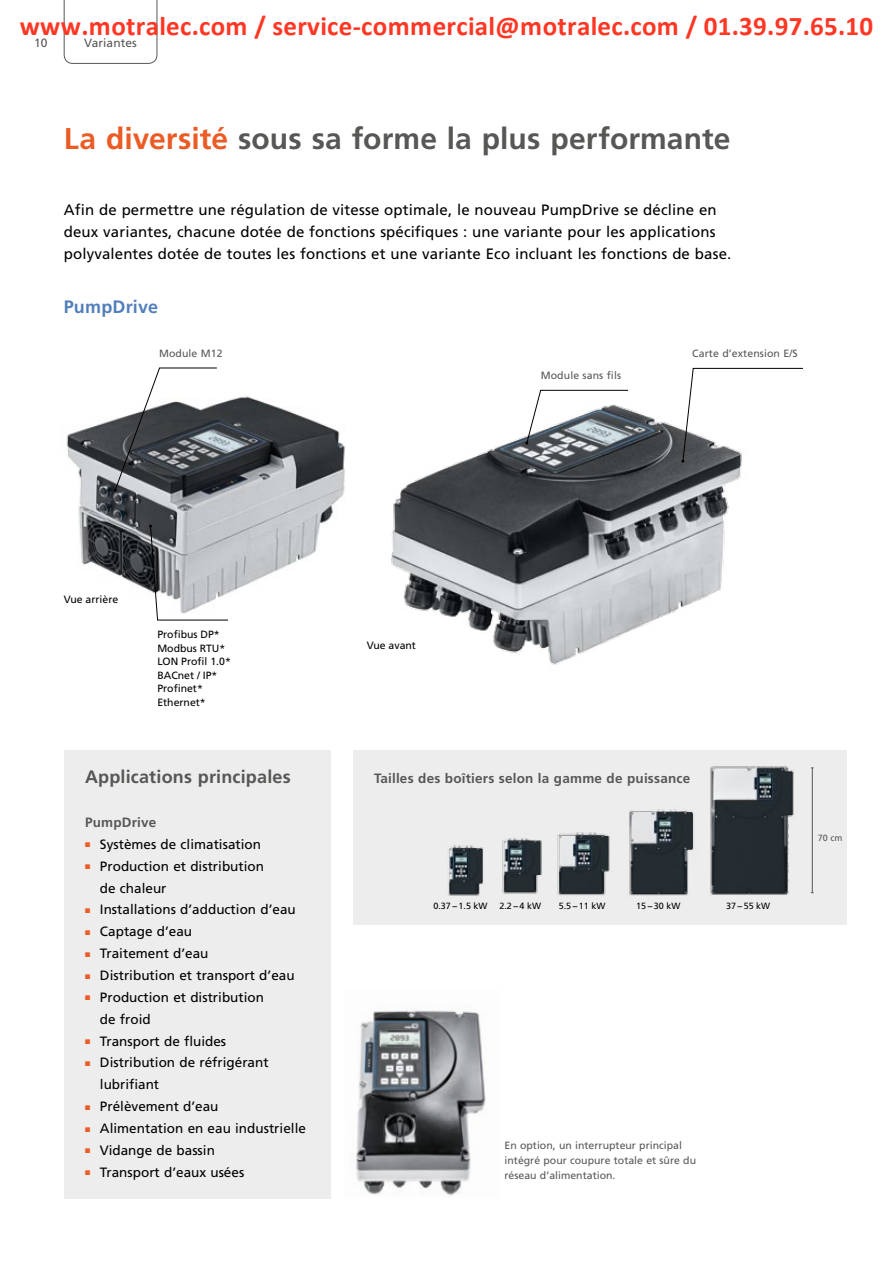
<style>
.page{position:relative;width:893px;height:1263px;background:#fff}
.page>*{position:absolute;margin:0;border:0;box-sizing:border-box;transform-origin:0 0}
._01_Heading{font:700 30px "Frutiger LT Pro";letter-spacing:.005em;color:#575756}
.t1{font:700 27px "Calibri";color:#ff3724}
._03_Sub-heading{font:700 18px "Frutiger LT Pro";letter-spacing:.01em;color:#575756}
._03_Sub-heading-2{font:700 18px "Frutiger LT Pro";letter-spacing:.01em;color:#527fbb}
._02_Introductory_tex{font:15px/21.9px "Frutiger LT Pro";letter-spacing:.01em;color:#000}
.t2{font:13.5px/21.9px "Frutiger LT Pro";color:#000}
._08_Box_heading{font:700 13.5px "Frutiger LT Pro";letter-spacing:.015em;color:#575756}
._11_Rubrics{font:12px "Frutiger LT Pro";letter-spacing:.005em;color:#575756}
._07_Image_text{font:10.5px/15px "Frutiger LT Pro";color:#575756}
._20_Graphic_descript{font:10.5px "Frutiger LT Pro";color:#000}
._20_Graphic_descript-2{font:9px "Frutiger LT Pro";color:#000}
._20_Graphic_descript-3{font:9px "Frutiger LT Pro";color:#575756}
.s1{color:#eb5b25}
</style>
<div class="page">
<div style="left:64px;top:750px;width:266px;height:448px;background:#ededed"></div>
<img style="left:66px;top:396px;width:279px;height:197px">
<img style="left:391px;top:389px;width:351px;height:276px">
<img style="left:356px;top:1010px;width:130px;height:186px">
<svg style="left:149px;top:525px;width:80px;height:96px"></svg>
<svg style="left:114px;top:367px;width:104px;height:125px"></svg>
<svg style="left:525px;top:390px;width:104px;height:55px"></svg>
<svg style="left:681px;top:368px;width:122px;height:95px"></svg>
<div style="left:353px;top:750px;width:493px;height:175px;background:#ededed"></div>
<img style="left:448px;top:766px;width:346px;height:130px">
<hr style="left:812px;top:768px;width:1px;height:125px;background:#575756">
<svg style="left:64px;top:0;width:93px;height:64px"></svg>
<h2 class="t1" style="left:20px;top:15px;width:855px">www.motralec.com / service-commercial@motralec.com / 01.39.97.65.10</h2>
<p class="_11_Rubrics" style="left:34px;top:36px;width:15px">10</p>
<p class="_11_Rubrics" style="left:84px;top:35px;width:54px">Variantes</p>
<p class="_01_Heading" style="left:64px;top:121px;width:668px"><span class="s1">La diversité</span> sous sa forme la plus performante</p>
<p class="_02_Introductory_tex" style="left:64px;top:199px;width:669px">Afin de permettre une régulation de vitesse optimale, le nouveau PumpDrive se décline en deux variantes, chacune dotée de fonctions spécifiques : une variante pour les applications polyvalentes dotée de toutes les fonctions et une variante Eco incluant les fonctions de base.</p>
<p class="_03_Sub-heading-2" style="left:64px;top:296px;width:96px">PumpDrive</p>
<p class="_07_Image_text" style="left:159px;top:346px;width:65px">Module M12</p>
<p class="_07_Image_text" style="left:541px;top:368px;width:82px">Module sans fils</p>
<p class="_07_Image_text" style="left:692px;top:345px;width:107px">Carte d’extension E/S</p>
<p class="_20_Graphic_descript" style="left:64px;top:594px;width:56px">Vue arrière</p>
<p class="_20_Graphic_descript" style="left:157px;top:628px;width:64px">Profibus DP*</p>
<p class="_20_Graphic_descript" style="left:157px;top:642px;width:70px">Modbus RTU*</p>
<p class="_20_Graphic_descript" style="left:157px;top:655px;width:75px">LON Profil 1.0*</p>
<p class="_20_Graphic_descript" style="left:157px;top:669px;width:62px">BACnet / IP*</p>
<p class="_20_Graphic_descript" style="left:157px;top:682px;width:47px">Profinet*</p>
<p class="_20_Graphic_descript" style="left:157px;top:696px;width:50px">Ethernet*</p>
<p class="_03_Sub-heading" style="left:85px;top:766px;width:207px">Applications principales</p>
<p class="_08_Box_heading" style="left:85px;top:814px;width:73px">PumpDrive</p>
<p class="t2" style="left:85px;top:833px;width:178px"><span class="s1">■</span> Systèmes de climatisation</p>
<p class="t2" style="left:100px;top:855px;width:166px;text-indent:-15px"><span class="s1">■</span> Production et distribution de chaleur</p>
<p class="t2" style="left:85px;top:899px;width:212px"><span class="s1">■</span> Installations d’adduction d’eau</p>
<p class="t2" style="left:85px;top:921px;width:109px"><span class="s1">■</span> Captage d’eau</p>
<p class="t2" style="left:85px;top:942px;width:125px"><span class="s1">■</span> Traitement d’eau</p>
<p class="t2" style="left:85px;top:964px;width:211px"><span class="s1">■</span> Distribution et transport d’eau</p>
<p class="t2" style="left:100px;top:986px;width:166px;text-indent:-15px"><span class="s1">■</span> Production et distribution de froid</p>
<p class="t2" style="left:85px;top:1030px;width:143px"><span class="s1">■</span> Transport de fluides</p>
<p class="t2" style="left:100px;top:1052px;width:170px;text-indent:-15px"><span class="s1">■</span> Distribution de réfrigérant lubrifiant</p>
<p class="t2" style="left:85px;top:1095px;width:135px"><span class="s1">■</span> Prélèvement d’eau</p>
<p class="t2" style="left:85px;top:1117px;width:222px"><span class="s1">■</span> Alimentation en eau industrielle</p>
<p class="t2" style="left:85px;top:1139px;width:131px"><span class="s1">■</span> Vidange de bassin</p>
<p class="t2" style="left:85px;top:1161px;width:161px"><span class="s1">■</span> Transport d’eaux usées</p>
<p class="_20_Graphic_descript" style="left:367px;top:639px;width:51px">Vue avant</p>
<p class="_08_Box_heading" style="left:374px;top:771px;width:317px">Tailles des boîtiers selon la gamme de puissance</p>
<p class="_20_Graphic_descript-2" style="left:433px;top:900px;width:56px">0.37−1.5 kW</p>
<p class="_20_Graphic_descript-2" style="left:499px;top:900px;width:43px">2.2−4 kW</p>
<p class="_20_Graphic_descript-2" style="left:559px;top:900px;width:48px">5.5−11 kW</p>
<p class="_20_Graphic_descript-2" style="left:636px;top:900px;width:46px">15−30 kW</p>
<p class="_20_Graphic_descript-2" style="left:726px;top:900px;width:46px">37−55 kW</p>
<p class="_20_Graphic_descript-3" style="left:818px;top:832px;width:26px">70 cm</p>
<p class="_07_Image_text" style="left:504px;top:1137px;width:193px">En option, un interrupteur principal intégré pour coupure totale et sûre du réseau d’alimentation.</p>
</div>
